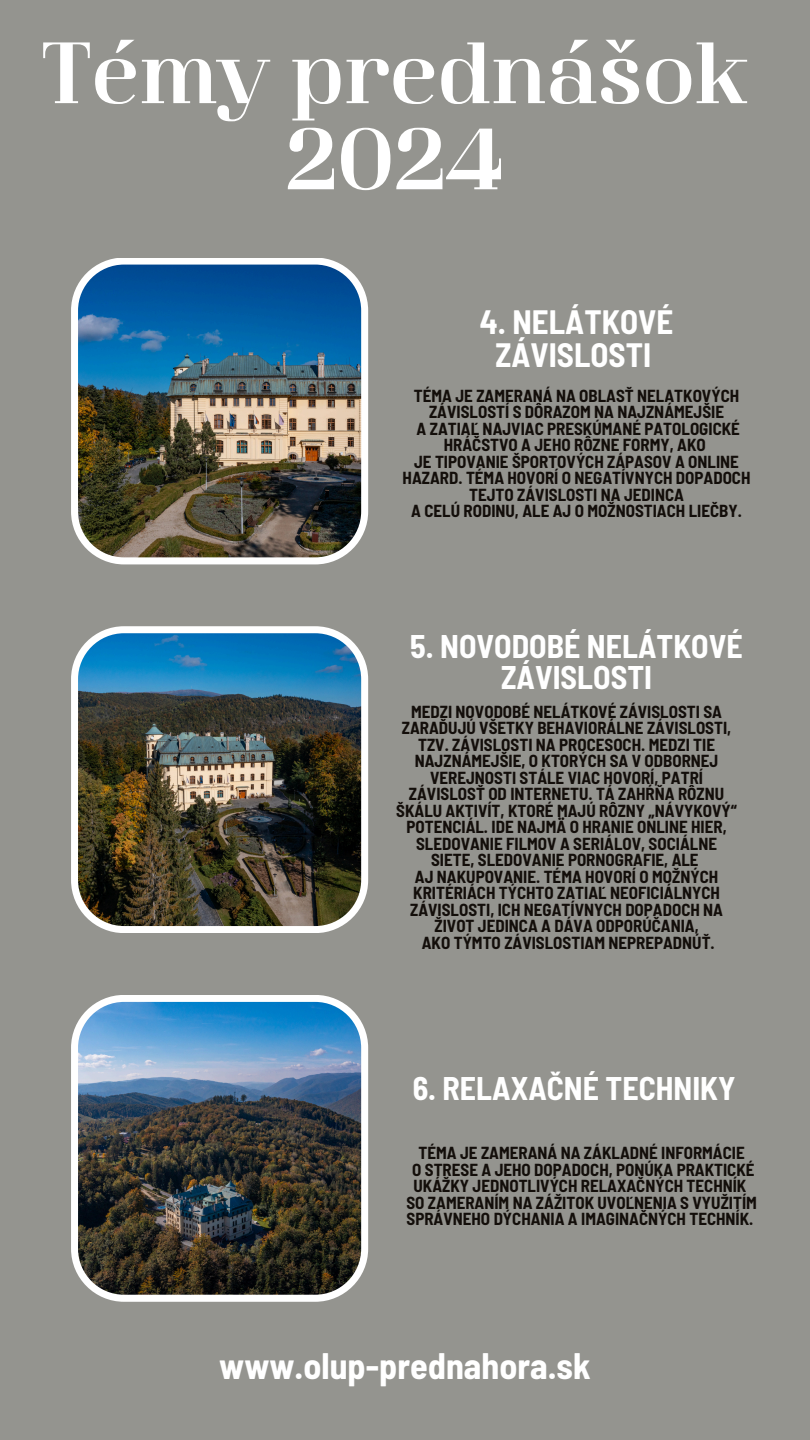
<style>
.page{position:relative;width:810px;height:1440px;background:#94948f}
.page>*{position:absolute;margin:0;border:0;box-sizing:border-box;transform-origin:0 0}
.t1{font:600 86.7px/86.1px "Athachantr";color:#fff;text-align:center}
.t2{font:700 semi-condensed 36px "Barlow";color:#fff}
.t3{font:700 semi-condensed 33px/33px "Barlow";color:#fff;text-align:center}
.t4{font:700 semi-condensed 32px/31.5px "Barlow";color:#fff;text-align:center}
.t5{font:700 semi-condensed 17px/16.5px "Barlow";color:#130e0a;text-align:center}
</style>
<div class="page">
<img style="left:71px;top:258px;width:297px;height:306px">
<img style="left:71px;top:626px;width:297px;height:307px">
<img style="left:71px;top:995px;width:297px;height:307px">
<p class="t1" style="left:41px;top:34px;width:707px">Témy prednášok<br>2024</p>
<h4 class="t3" style="left:480px;top:305px;width:195px">4. NELÁTKOVÉ<br>ZÁVISLOSTI</h4>
<p class="t5" style="left:414px;top:387px;width:327px">TÉMA JE ZAMERANÁ NA OBLASŤ NELATKOVÝCH<br>ZÁVISLOSTÍ S DÔRAZOM NA NAJZNÁMEJŠIE</p>
<p class="t5" style="left:417px;top:420px;width:325px">A ZATIAĽ NAJVIAC PRESKÚMANÉ PATOLOGICKÉ<br>HRÁČSTVO A JEHO RÔZNE FORMY, AKO</p>
<p class="t5" style="left:403px;top:453px;width:349px">JE TIPOVANIE ŠPORTOVÝCH ZÁPASOV A ONLINE<br>HAZARD. TÉMA HOVORÍ O NEGATÍVNYCH DOPADOCH<br>TEJTO ZÁVISLOSTI NA JEDINCA</p>
<p class="t5" style="left:411px;top:502px;width:332px">A CELÚ RODINU, ALE AJ O MOŽNOSTIACH LIEČBY.</p>
<h4 class="t4" style="left:410px;top:629px;width:334px">5. NOVODOBÉ NELÁTKOVÉ<br>ZÁVISLOSTI</h4>
<p class="t5" style="left:396px;top:703px;width:342px">MEDZI NOVODOBÉ NELÁTKOVÉ ZÁVISLOSTI SA ZARAĎUJÚ VŠETKY BEHAVIORÁLNE ZÁVISLOSTI, TZV. ZÁVISLOSTI NA PROCESOCH. MEDZI TIE NAJZNÁMEJŠIE, O KTORÝCH SA V ODBORNEJ VEREJNOSTI STÁLE VIAC HOVORÍ, PATRÍ ZÁVISLOSŤ OD INTERNETU. TÁ ZAHŔŇA RÔZNU ŠKÁLU AKTIVÍT, KTORÉ MAJÚ RÔZNY „NÁVYKOVÝ“ POTENCIÁL. IDE NAJMÄ O HRANIE ONLINE HIER, SLEDOVANIE FILMOV A SERIÁLOV, SOCIÁLNE SIETE, SLEDOVANIE PORNOGRAFIE, ALE</p>
<p class="t5" style="left:410px;top:868px;width:314px">AJ NAKUPOVANIE. TÉMA HOVORÍ O MOŽNÝCH KRITÉRIÁCH TÝCHTO ZATIAĽ NEOFICIÁLNYCH ZÁVISLOSTI, ICH NEGATÍVNYCH DOPADOCH NA ŽIVOT JEDINCA A DÁVA ODPORÚČANIA,</p>
<p class="t5" style="left:422px;top:934px;width:295px">AKO TÝMTO ZÁVISLOSTIAM NEPREPADNÚŤ.</p>
<h3 class="t4" style="left:413px;top:1072px;width:324px">6. RELAXAČNÉ TECHNIKY</h3>
<p class="t5" style="left:419px;top:1144px;width:328px">TÉMA JE ZAMERANÁ NA ZÁKLADNÉ INFORMÁCIE</p>
<p class="t5" style="left:412px;top:1160px;width:344px;text-align:left">O STRESE A JEHO DOPADOCH, PONÚKA PRAKTICKÉ<br>UKÁŽKY JEDNOTLIVÝCH RELAXAČNÝCH TECHNÍK</p>
<p class="t5" style="left:406px;top:1193px;width:352px;text-align:left">SO ZAMERANÍM NA ZÁŽITOK UVOĽNENIA S VYUŽITÍM<br>SPRÁVNEHO DÝCHANIA A IMAGINAČNÝCH TECHNÍK.</p>
<h1 class="t2" style="left:219px;top:1343px;width:373px">www.olup-prednahora.sk</h1>
</div>
